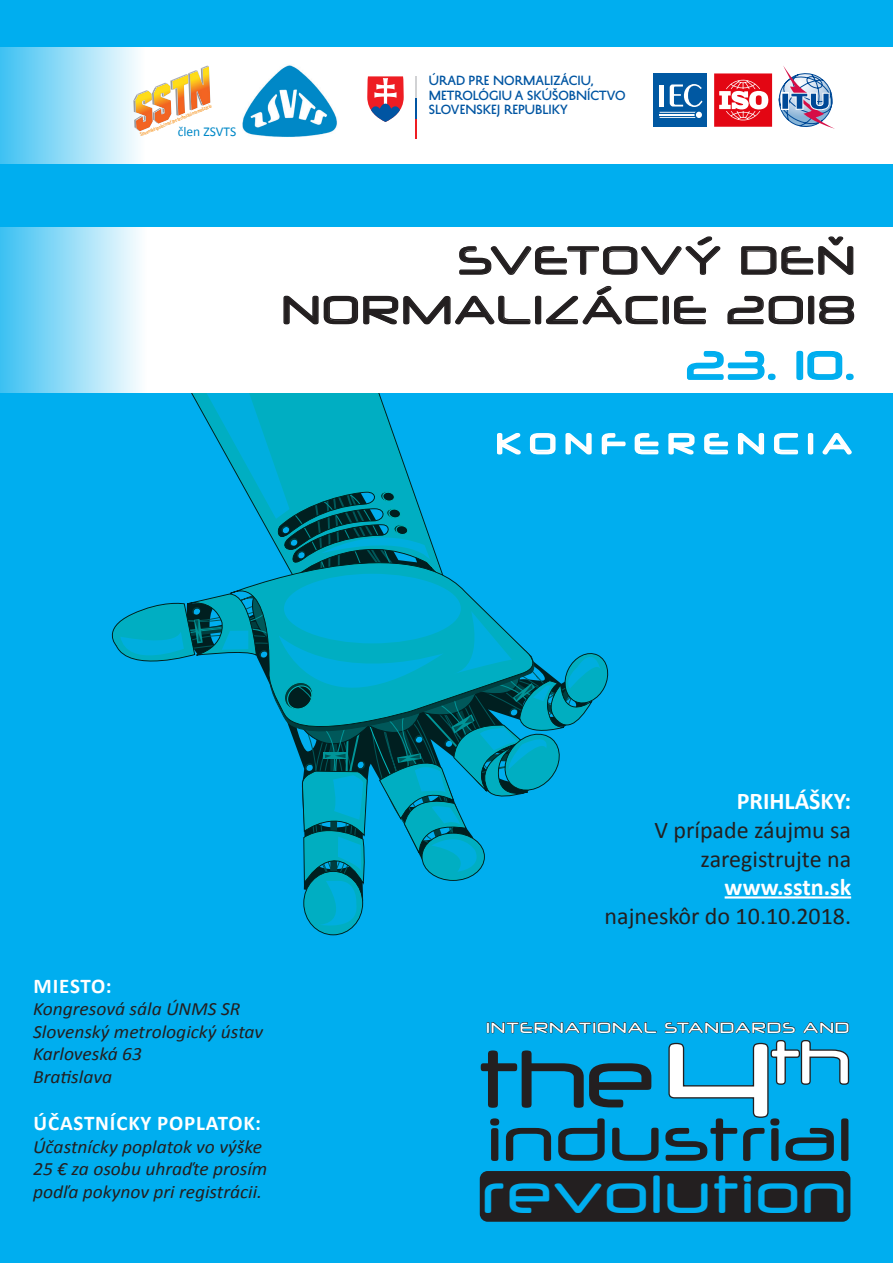
<style>
.page{position:relative;width:893px;height:1263px;background:#00aeef}
.page>*{position:absolute;margin:0;border:0;box-sizing:border-box;transform-origin:0 0}
.t1{font:78.15px "Neuropol";color:#231f20}
.t2{font:58.05px "Neuropol";letter-spacing:.045em;color:#231f20}
.t3{font:51.15px "Neuropol";letter-spacing:.07em;color:#00aeef}
.t4{font:37.5px/49.5px "Neuropol";letter-spacing:.085em;color:#231f20;text-align:right}
.t5{font:37.5px "Neuropol";color:#00aeef}
.t6{font:27px "Neuropol";color:#fff}
.t7{font:24px/28.8px "Calibri";color:#231f20;text-align:right}
.t8{font:700 24px "Calibri";color:#fff}
.t9{font:700 21px "Calibri";letter-spacing:.04em;color:#fff}
.t10{font:italic 18.75px/22.5px "Calibri";color:#231f20;scale:1.04 1}
.t11{font:13.95px "Neuropol";letter-spacing:.11em;color:#fff}
.t12{font:13.5px "Calibri";color:#0088c7}
.t13{font:11.85px/14.2px "History Four";color:#0155a2}
.t14{font:italic 600 5.25px "Myriad Pro";color:#f7931d;scale:.71 1}
.s1{font-weight:700;color:#fff}
.s2{font-size:98.7px;color:#fff}
</style>
<div class="page">
<div style="left:480px;top:1171px;width:370px;height:51px;background:#231f20;border-radius:8px"></div>
<svg style="left:486px;top:1022px;width:171px;height:12px"></svg>
<svg style="left:664px;top:1022px;width:186px;height:96px"></svg>
<svg style="left:0;top:47px;width:893px;height:117px;background:#eaf8fd"></svg>
<svg style="left:0;top:227px;width:893px;height:165px;background:#e5f6fd"></svg>
<svg style="left:133px;top:66px;width:77px;height:65px;background:#f2cfa5"></svg>
<svg style="left:367px;top:76px;width:37px;height:46px;background:#c86c7d"></svg>
<hr style="left:415px;top:76px;width:2px;height:22px;background:#d1d2d4">
<hr style="left:415px;top:98px;width:2px;height:21px;background:#0155a2">
<hr style="left:415px;top:119px;width:2px;height:20px;background:#ee1d23">
<div style="left:654px;top:73px;width:53px;height:54px;background:#0058a2"></div>
<svg style="left:660px;top:84px;width:42px;height:34px"></svg>
<svg style="left:714px;top:65px;width:121px;height:64px;background:#d194a4"></svg>
<img style="left:243px;top:65px;width:94px;height:73px">
<svg style="left:101px;top:364px;width:526px;height:572px"></svg>
<svg style="left:634px;top:433px;width:25px;height:22px"></svg>
<svg style="left:668px;top:433px;width:27px;height:22px"></svg>
<svg style="left:704px;top:433px;width:25px;height:22px"></svg>
<svg style="left:737px;top:433px;width:28px;height:22px"></svg>
<svg style="left:774px;top:433px;width:25px;height:22px"></svg>
<svg style="left:807px;top:433px;width:7px;height:22px"></svg>
<svg style="left:822px;top:433px;width:30px;height:22px"></svg>
<hr style="left:725px;top:896px;width:126px;height:2px;background:#fff">
<svg style="left:458px;top:235px;width:263px;height:41px;background:#e5e4e4"></svg>
<svg style="left:741px;top:236px;width:113px;height:40px;background:#dcdbdb"></svg>
<svg style="left:283px;top:285px;width:424px;height:40px;background:#e1e1e1"></svg>
<svg style="left:727px;top:295px;width:128px;height:30px;background:#d0d0d0"></svg>
<svg style="left:686px;top:350px;width:91px;height:31px;background:#bdeafa"></svg>
<svg style="left:795px;top:349px;width:60px;height:32px;background:#c0ebfa"></svg>
<p class="t14" style="left:139px;top:132px;width:110px;rotate:-22deg">Slovenská spoločnosť pre technickú normalizáciu</p>
<p class="t12" style="left:178px;top:123px;width:60px">člen ZSVTS</p>
<p class="t13" style="left:429px;top:74px;width:198px">ÚRAD PRE NORMALIZÁCIU,<br>METROLÓGIU A SKÚŠOBNÍCTVO<br>SLOVENSKEJ REPUBLIKY</p>
<p class="t4" style="left:282px;top:235px;width:574px">SVETOVÝ DEŇ<br>NORMALIZÁCIE 2018</p>
<p class="t5" style="left:686px;top:342px;width:170px">23. 10.</p>
<p class="t6" style="left:497px;top:427px;width:356px">KON F E R E N C IA</p>
<p class="t9" style="left:34px;top:972px;width:80px">MIESTO:</p>
<p class="t10" style="left:33px;top:997px;width:223px">Kongresová sála ÚNMS SR<br>Slovenský metrologický ústav</p>
<p class="t10" style="left:33px;top:1042px;width:106px">Karloveská 63<br>Bratislava</p>
<p class="t9" style="left:34px;top:1110px;width:229px">ÚČASTNÍCKY POPLATOK:</p>
<p class="t10" style="left:33px;top:1134px;width:227px">Účastnícky poplatok vo výške<br>25 € za osobu uhraďte prosím podľa pokynov pri registrácii.</p>
<p class="t8" style="left:737px;top:786px;width:116px">PRIHLÁŠKY:</p>
<p class="t7" style="left:605px;top:814px;width:248px">V prípade záujmu sa zaregistrujte na <span class="s1">www.sstn.sk<br></span>najneskôr do 10.10.2018.</p>
<p class="t11" style="left:486px;top:1019px;width:364px">INTERNATIONAL STANDARDS AND</p>
<p class="t1" style="left:480px;top:1030px;width:372px">the <span class="s2">4</span><sup>th</sup></p>
<p class="t2" style="left:488px;top:1103px;width:364px">industrial</p>
<p class="t3" style="left:483px;top:1162px;width:364px">revolution</p>
</div>
